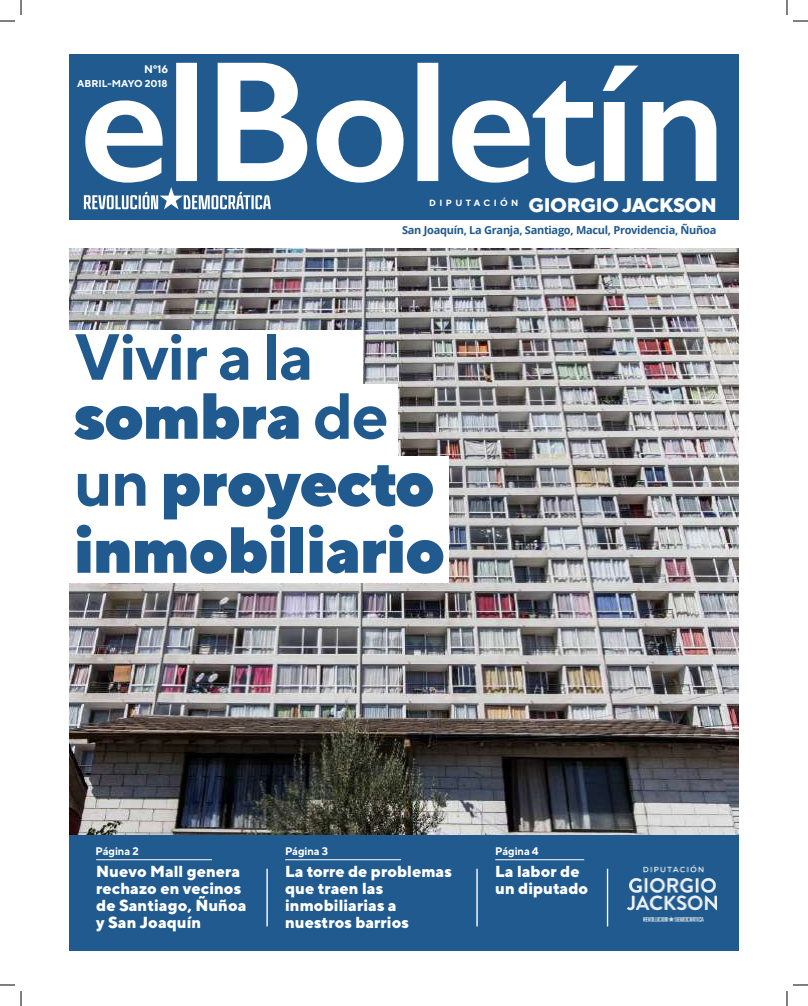
<style>
.page{position:relative;width:808px;height:1006px;background:#fff}
.page>*{position:absolute;margin:0;border:0;box-sizing:border-box;transform-origin:0 0}
.t1{font:900 65px/67px "TT Norms";letter-spacing:-.025em;color:#205a8e}
.t2{font:700 65px/59px "TT Norms";letter-spacing:-.025em;color:#205a8e}
.t3{font:800 19.6px "TT Norms";letter-spacing:-.025em;color:#fff}
.t4{font:800 16px/17px "TT Norms";color:#fff}
.t5{font:700 11px "Open Sans";letter-spacing:-.025em;color:#205a8e}
.t6{font:700 11px "TT Norms";letter-spacing:-.01em;color:#fff}
.t7{font:700 10px "TT Norms";color:#fff}
.s1{font-weight:900}
.s2{font-weight:700}
</style>
<div class="page">
<div style="left:69px;top:54px;width:669px;height:165px;background:#205a8e"></div>
<img style="left:69px;top:249px;width:669px;height:586px">
<div style="left:69px;top:835px;width:669px;height:115px;background:#205a8e"></div>
<svg style="left:271px;top:63px;width:445px;height:120px"></svg>
<svg style="left:84px;top:63px;width:187px;height:146px"></svg>
<hr style="left:266px;top:869px;width:2px;height:57px;background:#fff">
<hr style="left:476px;top:869px;width:1px;height:57px;background:#fff">
<hr style="left:606px;top:869px;width:2px;height:57px;background:#fff">
<hr style="left:96px;top:859px;width:116px;height:1px;background:#fff">
<hr style="left:285px;top:859px;width:116px;height:1px;background:#fff">
<hr style="left:495px;top:859px;width:89px;height:1px;background:#fff">
<div style="left:69px;top:331px;width:293px;height:252px;background:#fff"></div>
<div style="left:69px;top:384px;width:328px;height:73px;background:#fff"></div>
<div style="left:126px;top:504px;width:322px;height:79px;background:#fff"></div>
<div style="left:69px;top:457px;width:379px;height:59px;background:#fff"></div>
<img style="left:627px;top:865px;width:89px;height:57px">
<svg style="left:0;top:0;width:22px;height:22px"></svg>
<svg style="left:0;top:984px;width:22px;height:22px"></svg>
<svg style="left:786px;top:0;width:21px;height:22px"></svg>
<svg style="left:786px;top:984px;width:21px;height:22px"></svg>
<p class="t6" style="left:144px;top:62px;width:26px">Nº16</p>
<p class="t7" style="left:77px;top:77px;width:92px">ABRIL-MAYO 2018</p>
<p class="t3" style="left:429px;top:193px;width:289px"><sup>D</sup> <sup>I</sup> <sup>P</sup> <sup>U</sup> <sup>T</sup> <sup>A</sup> <sup>C</sup> <sup>I</sup> <sup>Ó</sup> <sup>N</sup> GIORGIO JACKSON</p>
<p class="t5" style="left:402px;top:222px;width:316px">San Joaquín, La Granja, Santiago, Macul, Providencia, Ñuñoa</p>
<h1 class="t2" style="left:74px;top:326px;width:316px">Vivir a la <span class="s1">sombra</span> de</h1>
<h1 class="t1" style="left:74px;top:448px;width:373px"><span class="s2">un</span> proyecto inmobiliario</h1>
<p class="t6" style="left:96px;top:844px;width:45px">Página 2</p>
<p class="t4" style="left:96px;top:862px;width:152px">Nuevo Mall genera rechazo en vecinos de Santiago, Ñuñoa y San Joaquín</p>
<p class="t6" style="left:285px;top:844px;width:45px">Página 3</p>
<p class="t4" style="left:285px;top:862px;width:168px">La torre de problemas que traen las inmobiliarias a nuestros barrios</p>
<p class="t6" style="left:495px;top:844px;width:45px">Página 4</p>
<p class="t4" style="left:495px;top:862px;width:95px">La labor de un diputado</p>
</div>
